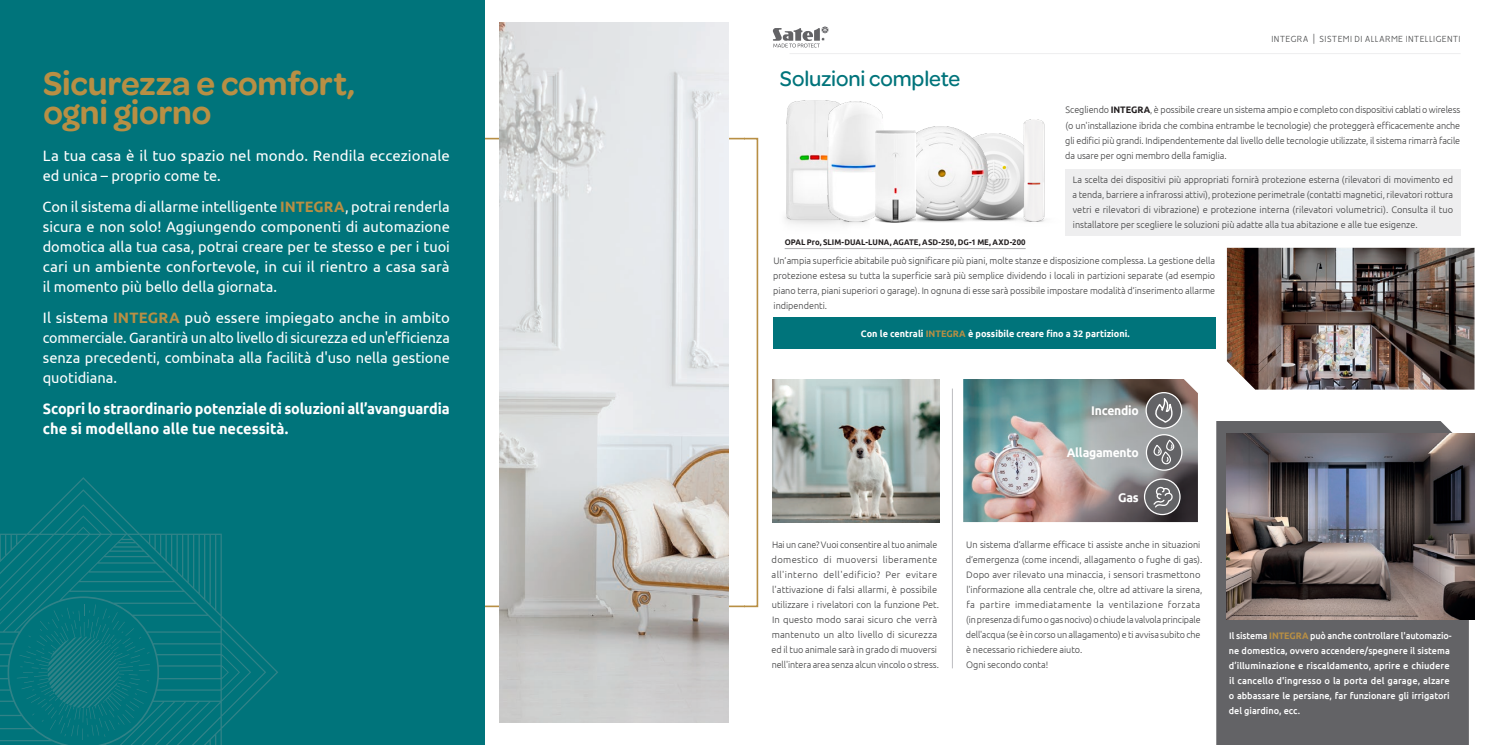
<style>
.page{position:relative;width:1489px;height:745px;background:#fff}
.page>*{position:absolute;margin:0;border:0;box-sizing:border-box;transform-origin:0 0}
.t1{font:600 35px/28.8px "Omnes";letter-spacing:-.005em;color:#b88f44}
.t2{font:500 22.5px "Omnes";letter-spacing:-.005em;color:#00747b}
.t3{font:15px/20px "Ubuntu";color:#fff;text-align:justify}
.t4{font:700 15px/20px "Ubuntu";letter-spacing:-.005em;color:#fff;scale:.96 1}
.t5{font:700 12.5px "Ubuntu";letter-spacing:-.02em;color:#fff}
.t6{font:300 10px "Vision";letter-spacing:.015em;color:#4b4c4d}
.t7{font:300 9.38px/15px "Ubuntu";color:#3e3e3f;text-align:justify}
.t8{font:300 9.38px/15px "Ubuntu";color:#3e3e3f;text-align:justify;scale:.96 1}
.t9{font:500 9.38px/15px "Ubuntu";color:#fff;scale:.96 1}
.t10{font:700 9.38px "Ubuntu";color:#fff}
.t11{font:700 8.12px "Ubuntu";letter-spacing:.005em;color:#231f20;scale:.95 1}
.s1{font-weight:700;color:#b88f44}
.s2{font-weight:700;color:#231f20}
.s3{color:#b88f44}
</style>
<div class="page">
<svg style="left:484px;top:137px;width:260px;height:470px"></svg>
<div style="left:0;top:0;width:484px;height:744px;background:#00747b"></div>
<img style="left:500px;top:23px;width:228px;height:699px">
<svg style="left:0;top:477px;width:278px;height:267px"></svg>
<svg style="left:17px;top:604px;width:133px;height:135px"></svg>
<div style="left:1216px;top:421px;width:252px;height:323px;background:#636366"></div>
<svg style="left:744px;top:137px;width:15px;height:470px"></svg>
<img style="left:963px;top:379px;width:234px;height:142px">
<img style="left:1226px;top:248px;width:248px;height:141px">
<img style="left:1226px;top:433px;width:248px;height:186px">
<img style="left:772px;top:379px;width:167px;height:142px">
<hr style="left:952px;top:388px;width:1px;height:280px;background:#bcbdc0">
<svg style="left:1146px;top:392px;width:35px;height:36px"></svg>
<svg style="left:1149px;top:394px;width:23px;height:30px"></svg>
<div style="left:1145px;top:392px;width:37px;height:36px;border:1px solid #fff;border-radius:50%"></div>
<svg style="left:1146px;top:434px;width:35px;height:36px"></svg>
<svg style="left:1152px;top:437px;width:22px;height:27px"></svg>
<div style="left:1145px;top:434px;width:37px;height:36px;border:1px solid #fff;border-radius:50%"></div>
<svg style="left:1144px;top:479px;width:35px;height:35px"></svg>
<svg style="left:1152px;top:485px;width:22px;height:24px"></svg>
<div style="left:1143px;top:478px;width:37px;height:37px;border:1px solid #fff;border-radius:50%"></div>
<img style="left:985px;top:219px;width:17px;height:2px">
<img style="left:987px;top:133px;width:15px;height:86px">
<img style="left:922px;top:219px;width:63px;height:3px">
<img style="left:894px;top:127px;width:93px;height:92px">
<img style="left:784px;top:217px;width:55px;height:8px">
<img style="left:786px;top:100px;width:44px;height:119px">
<img style="left:839px;top:221px;width:27px;height:4px">
<img style="left:827px;top:101px;width:56px;height:120px">
<img style="left:866px;top:216px;width:56px;height:7px">
<img style="left:875px;top:131px;width:40px;height:91px">
<img style="left:1002px;top:119px;width:43px;height:103px">
<div style="left:1065px;top:169px;width:395px;height:66px;background:#eeeeef"></div>
<div style="left:772px;top:317px;width:443px;height:32px;background:#00747b"></div>
<hr style="left:784px;top:248px;width:241px;height:1px;background:#adaeb2">
<hr style="left:789px;top:53px;width:671px;height:1px;background:#eeeeef">
<svg style="left:772px;top:26px;width:56px;height:21px"></svg>
<h1 class="t1" style="left:43px;top:67px;width:314px">Sicurezza e comfort, ogni giorno</h1>
<h3 class="t3" style="left:43px;top:145px;width:409px">La tua casa è il tuo spazio nel mondo. Rendila eccezionale ed unica – proprio come te.</h3>
<p class="t3" style="left:42px;top:196px;width:409px">Con il sistema di allarme intelligente <span class="s1">INTEGRA</span>, potrai renderla sicura e non solo! Aggiungendo componenti di automazione domotica alla tua casa, potrai creare per te stesso e per i tuoi cari un ambiente confortevole, in cui il rientro a casa sarà il momento più bello della giornata.</p>
<h3 class="t3" style="left:43px;top:307px;width:409px">Il sistema <span class="s1">INTEGRA</span> può essere impiegato anche in ambito commerciale. Garantirà un alto livello di sicurezza ed un'efficienza senza precedenti, combinata alla facilità d'uso nella gestione quotidiana.</h3>
<h3 class="t4" style="left:43px;top:398px;width:425px">Scopri lo straordinario potenziale di soluzioni all’avanguardia che si modellano alle tue necessità.</h3>
<h2 class="t2" style="left:780px;top:63px;width:182px">Soluzioni complete</h2>
<p class="t6" style="left:1271px;top:33px;width:190px">INTEGRA | SISTEMI DI ALLARME INTELLIGENTI</p>
<p class="t8" style="left:1065px;top:102px;width:413px">Scegliendo <span class="s2">INTEGRA</span>, è possibile creare un sistema ampio e completo con dispositivi cablati o wireless (o un'installazione ibrida che combina entrambe le tecnologie) che proteggerà efficacemente anche gli edifici più grandi. Indipendentemente dal livello delle tecnologie utilizzate, il sistema rimarrà facile da usare per ogni membro della famiglia.</p>
<p class="t7" style="left:1072px;top:172px;width:382px">La scelta dei dispositivi più appropriati fornirà protezione esterna (rilevatori di movimento ed a tenda, barriere a infrarossi attivi), protezione perimetrale (contatti magnetici, rilevatori rottura vetri e rilevatori di vibrazione) e protezione interna (rilevatori volumetrici). Consulta il tuo installatore per scegliere le soluzioni più adatte alla tua abitazione e alle tue esigenze.</p>
<p class="t7" style="left:773px;top:253px;width:443px">Un’ampia superficie abitabile può significare più piani, molte stanze e disposizione complessa. La gestione della protezione estesa su tutta la superficie sarà più semplice dividendo i locali in partizioni separate (ad esempio piano terra, piani superiori o garage). In ognuna di esse sarà possibile impostare modalità d’inserimento allarme indipendenti.</p>
<p class="t10" style="left:860px;top:328px;width:270px">Con le centrali <span class="s3">INTEGRA</span> è possibile creare fino a 32 partizioni.</p>
<p class="t11" style="left:784px;top:237px;width:255px">OPAL Pro, SLIM-DUAL-LUNA, AGATE, ASD-250, DG-1 ME, AXD-200</p>
<h3 class="t5" style="left:1091px;top:403px;width:49px">Incendio</h3>
<h3 class="t5" style="left:1066px;top:445px;width:73px">Allagamento</h3>
<h3 class="t5" style="left:1118px;top:489px;width:22px">Gas</h3>
<p class="t8" style="left:771px;top:536px;width:176px;text-align:left">Hai un cane? Vuoi consentire al tuo animale domestico di muoversi liberamente all'interno dell'edificio? Per evitare l'attivazione di falsi allarmi, è possibile utilizzare i rivelatori con la funzione Pet.<br>In questo modo sarai sicuro che verrà mantenuto un alto livello di sicurezza ed il tuo animale sarà in grado di muoversi nell'intera area senza alcun vincolo o stress.</p>
<p class="t7" style="left:965px;top:536px;width:238px;text-align:left">Un sistema d’allarme efficace ti assiste anche in situazioni d’emergenza (come incendi, allagamento o fughe di gas).<br>Dopo aver rilevato una minaccia, i sensori trasmettono l'informazione alla centrale che, oltre ad attivare la sirena, fa partire immediatamente la ventilazione forzata (in presenza di fumo o gas nocivo) o chiude la valvola principale dell'acqua (se è in corso un allagamento) e ti avvisa subito che è necessario richiedere aiuto.<br>Ogni secondo conta!</p>
<p class="t9" style="left:1228px;top:627px;width:234px">Il sistema <span class="s1">INTEGRA</span> può anche controllare l'automazio&shy;ne domestica, ovvero accendere/spegnere il sistema d’illuminazione e riscaldamento, aprire e chiudere il cancello d'ingresso o la porta del garage, alzare o abbassare le persiane, far funzionare gli irrigatori del giardino, ecc.</p>
</div>
